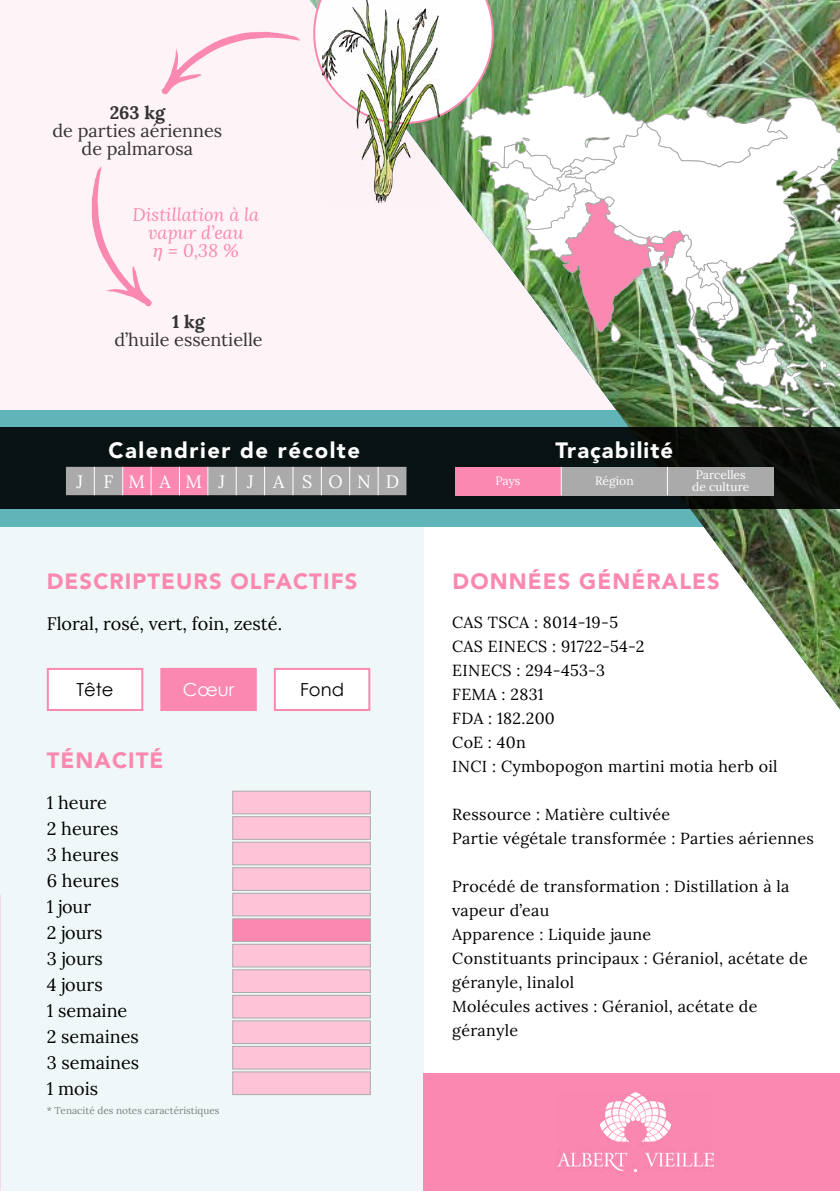
<style>
.page{position:relative;width:840px;height:1191px;background:#fff}
.page>*{position:absolute;margin:0;border:0;box-sizing:border-box;transform-origin:0 0}
.Titres_corps_FP{font:900 22px "Avenir";letter-spacing:.05em;color:#fb88b1}
.TItres_textes_fiches{font:900 22px "Avenir";letter-spacing:.07em;color:#fff}
.Titres_corps_FP-2{font:900 22px "Avenir";letter-spacing:.05em;color:#fff}
.t1{font:18px "Lora";color:#000}
.t2{font:18px/18px "Lora";color:#333;text-align:center}
.t3{font:italic 18px/18px "Lora";color:#fb88b1;text-align:center}
.Tableau{font:18px "Lora";color:#fff}
.t4{font:700 18px "Lora";letter-spacing:-.005em;color:#333}
.t5{font:18px "Century Gothic";color:#000}
.t6{font:18px "Century Gothic";color:#fff}
.Textes_REG{font:16px/24px "Lora";letter-spacing:.02em;color:#000}
.t7{font:12px "Lora";color:#fff}
.t8{font:10px "Lora";color:#7f7f7f}
.s1{font-family:"Georgia"}
</style>
<div class="page">
<div style="left:0;top:0;width:839px;height:468px;background:#fef3f7"></div>
<div style="left:0;top:410px;width:839px;height:116px;background:#60b5b9"></div>
<div style="left:1px;top:526px;width:422px;height:665px;background:#eff7f8"></div>
<img style="left:310px;top:0;width:529px;height:709px">
<img style="left:0;top:895px;width:1px;height:296px">
<svg style="left:0;top:874px;width:1px;height:21px"></svg>
<svg style="left:1px;top:427px;width:838px;height:81px;background:#0a1111"></svg>
<div style="left:232px;top:791px;width:138px;height:23px;background:#fdc4d8;border:1px solid #abaaab"></div>
<div style="left:232px;top:816px;width:138px;height:23px;background:#fdc4d8;border:1px solid #abaaab"></div>
<div style="left:232px;top:842px;width:138px;height:23px;background:#fdc4d8;border:1px solid #abaaab"></div>
<div style="left:232px;top:867px;width:138px;height:23px;background:#fdc4d8;border:1px solid #abaaab"></div>
<div style="left:232px;top:918px;width:138px;height:23px;background:#fb88b1;border:1px solid #abaaab"></div>
<div style="left:232px;top:944px;width:138px;height:23px;background:#fdc4d8;border:1px solid #abaaab"></div>
<div style="left:232px;top:969px;width:138px;height:23px;background:#fdc4d8;border:1px solid #abaaab"></div>
<div style="left:232px;top:893px;width:138px;height:23px;background:#fdc4d8;border:1px solid #abaaab"></div>
<div style="left:232px;top:1046px;width:138px;height:23px;background:#fdc4d8;border:1px solid #abaaab"></div>
<div style="left:232px;top:1020px;width:138px;height:23px;background:#fdc4d8;border:1px solid #abaaab"></div>
<div style="left:232px;top:995px;width:138px;height:23px;background:#fdc4d8;border:1px solid #abaaab"></div>
<div style="left:232px;top:1071px;width:138px;height:23px;background:#fdc4d8;border:1px solid #abaaab"></div>
<div style="left:48px;top:669px;width:94px;height:41px;background:#fff"></div>
<div style="left:47px;top:668px;width:96px;height:43px;border:2px solid #fb88b1"></div>
<div style="left:275px;top:669px;width:94px;height:41px;background:#fff"></div>
<div style="left:274px;top:668px;width:96px;height:43px;border:2px solid #fb88b1"></div>
<div style="left:161px;top:669px;width:95px;height:41px;background:#fb88b1"></div>
<div style="left:160px;top:668px;width:97px;height:43px;border:2px solid #fb88b1"></div>
<svg style="left:92px;top:166px;width:60px;height:140px"></svg>
<svg style="left:161px;top:32px;width:139px;height:63px"></svg>
<div style="left:423px;top:1073px;width:416px;height:118px;background:#fb88b1"></div>
<img style="left:557px;top:1092px;width:156px;height:79px">
<svg style="left:66px;top:467px;width:340px;height:28px;background:#c1a4af"></svg>
<div style="left:455px;top:467px;width:106px;height:28px;background:#fb88b1"></div>
<div style="left:561px;top:467px;width:106px;height:28px;background:#abaaab"></div>
<div style="left:667px;top:467px;width:106px;height:28px;background:#abaaab"></div>
<svg style="left:560px;top:467px;width:1px;height:28px"></svg>
<img style="left:313px;top:0;width:526px;height:418px">
<p class="t4" style="left:110px;top:97px;width:57px">263 kg</p>
<p class="t2" style="left:52px;top:120px;width:171px">de parties aériennes de palmarosa</p>
<p class="t3" style="left:132px;top:206px;width:128px">Distillation à la vapur d’eau</p>
<p class="t3" style="left:153px;top:242px;width:87px"><span class="s1">η</span> = 0,38 %</p>
<p class="t4" style="left:172px;top:306px;width:34px">1 kg</p>
<p class="t2" style="left:114px;top:329px;width:150px">d’huile essentielle</p>
<p class="TItres_textes_fiches" style="left:108px;top:437px;width:253px">Calendrier de récolte</p>
<p class="Titres_corps_FP-2" style="left:555px;top:437px;width:119px">Traçabilité</p>
<p class="Tableau" style="left:76px;top:468px;width:8px">J</p>
<p class="Tableau" style="left:103px;top:468px;width:11px">F</p>
<p class="Tableau" style="left:128px;top:468px;width:18px">M</p>
<p class="Tableau" style="left:159px;top:468px;width:13px">A</p>
<p class="Tableau" style="left:185px;top:468px;width:18px">M</p>
<p class="Tableau" style="left:218px;top:468px;width:8px">J</p>
<p class="Tableau" style="left:247px;top:468px;width:8px">J</p>
<p class="Tableau" style="left:273px;top:468px;width:13px">A</p>
<p class="Tableau" style="left:302px;top:468px;width:12px">S</p>
<p class="Tableau" style="left:328px;top:468px;width:16px">O</p>
<p class="Tableau" style="left:357px;top:468px;width:15px">N</p>
<p class="Tableau" style="left:385px;top:468px;width:15px">D</p>
<p class="t7" style="left:495px;top:472px;width:27px">Pays</p>
<p class="t7" style="left:594px;top:472px;width:40px">Région</p>
<p class="t7" style="left:695px;top:466px;width:51px">Parcelles</p>
<p class="t7" style="left:691px;top:478px;width:59px">de culture</p>
<p class="Titres_corps_FP" style="left:47px;top:568px;width:312px">DESCRIPTEURS OLFACTIFS</p>
<p class="t1" style="left:47px;top:610px;width:237px">Floral, rosé, vert, foin, zesté.</p>
<p class="t5" style="left:76px;top:677px;width:39px">Tête</p>
<p class="t6" style="left:183px;top:677px;width:53px">Cœur</p>
<p class="t5" style="left:300px;top:677px;width:45px">Fond</p>
<p class="Titres_corps_FP" style="left:47px;top:747px;width:118px">TÉNACITÉ</p>
<p class="t1" style="left:47px;top:789px;width:61px">1 heure</p>
<p class="t1" style="left:47px;top:815px;width:73px">2 heures</p>
<p class="t1" style="left:47px;top:841px;width:73px">3 heures</p>
<p class="t1" style="left:47px;top:867px;width:74px">6 heures</p>
<p class="t1" style="left:47px;top:893px;width:46px">1 jour</p>
<p class="t1" style="left:47px;top:919px;width:57px">2 jours</p>
<p class="t1" style="left:47px;top:944px;width:58px">3 jours</p>
<p class="t1" style="left:47px;top:970px;width:57px">4 jours</p>
<p class="t1" style="left:47px;top:996px;width:82px">1 semaine</p>
<p class="t1" style="left:47px;top:1022px;width:93px">2 semaines</p>
<p class="t1" style="left:47px;top:1048px;width:94px">3 semaines</p>
<p class="t1" style="left:47px;top:1074px;width:53px">1 mois</p>
<p class="t8" style="left:47px;top:1103px;width:174px">* Tenacité des notes caractéristiques</p>
<p class="Titres_corps_FP" style="left:452px;top:568px;width:268px">DONNÉES GÉNÉRALES</p>
<p class="Textes_REG" style="left:452px;top:609px;width:167px">CAS TSCA : 8014-19-5</p>
<p class="Textes_REG" style="left:452px;top:633px;width:193px">CAS EINECS : 91722-54-2</p>
<p class="Textes_REG" style="left:452px;top:657px;width:154px">EINECS : 294-453-3</p>
<p class="Textes_REG" style="left:452px;top:681px;width:93px">FEMA : 2831</p>
<p class="Textes_REG" style="left:452px;top:705px;width:104px">FDA : 182.200</p>
<p class="Textes_REG" style="left:452px;top:729px;width:75px">CoE : 40n</p>
<p class="Textes_REG" style="left:452px;top:753px;width:326px">INCI : Cymbopogon martini motia herb oil</p>
<p class="Textes_REG" style="left:452px;top:801px;width:219px">Ressource : Matière cultivée</p>
<p class="Textes_REG" style="left:452px;top:825px;width:363px">Partie végétale transformée : Parties aériennes</p>
<p class="Textes_REG" style="left:452px;top:873px;width:338px">Procédé de transformation : Distillation à la vapeur d’eau</p>
<p class="Textes_REG" style="left:452px;top:921px;width:200px">Apparence : Liquide jaune</p>
<p class="Textes_REG" style="left:452px;top:945px;width:357px">Constituants principaux : Géraniol, acétate de géranyle, linalol</p>
<p class="Textes_REG" style="left:452px;top:993px;width:306px">Molécules actives : Géraniol, acétate de géranyle</p>
</div>
